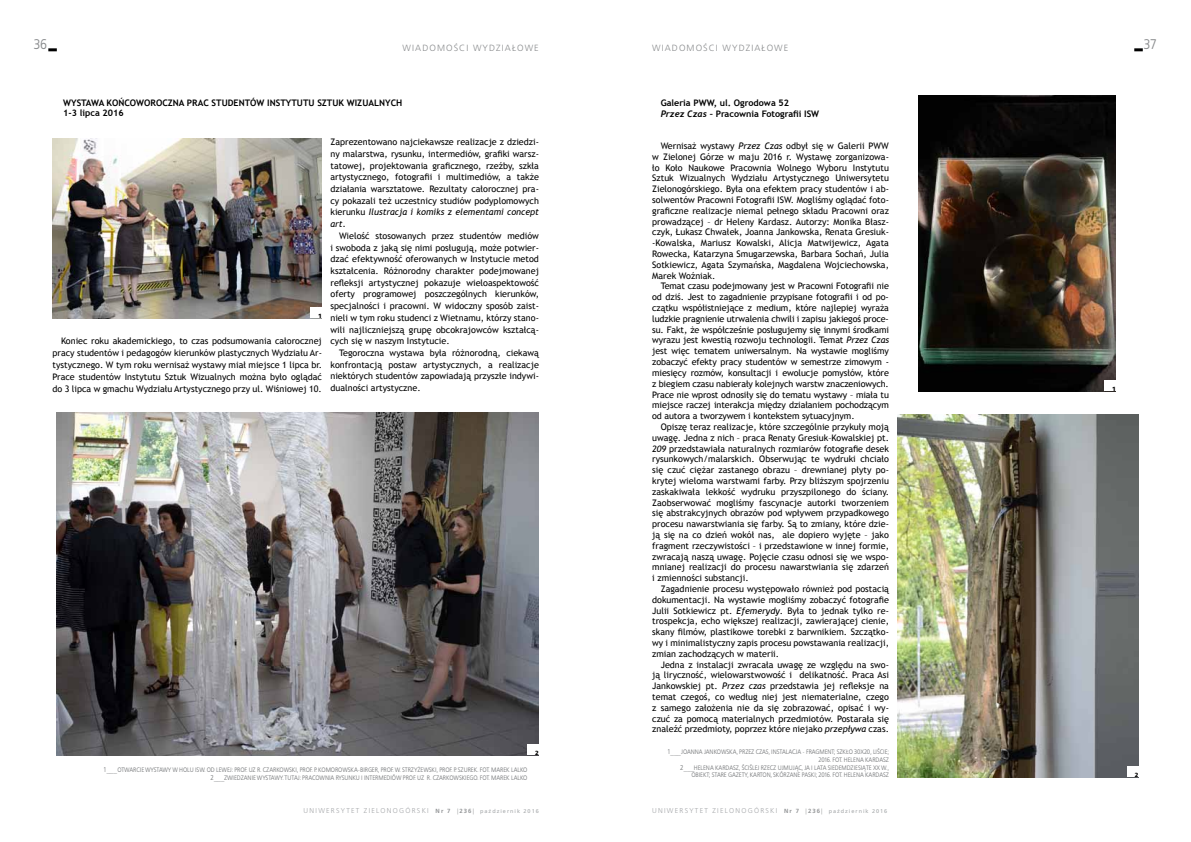
<style>
.page{position:relative;width:1191px;height:842px;background:#fff}
.page>*{position:absolute;margin:0;border:0;box-sizing:border-box;transform-origin:0 0}
.t1{font:14px "EFN Bureau OT";color:#8a8c8e}
.t2{font:9px/10.8px "Trebuchet MS";color:#000;text-align:justify}
.t3{font:700 9px/10.8px "Trebuchet MS";color:#000}
.t4{font:300 9px "Frutiger LT Pro";letter-spacing:.12em;color:#8a8c8e}
.t5{font:300 7px "Frutiger LT Pro";letter-spacing:.18em;color:#a3a5a8}
.t6{font:6.5px/7.9px "EFN Bureau OT";color:#797b7d;text-align:right}
.t7{font:900 6px "Frutiger LT Pro";color:#000}
.s1{font-style:italic}
.s2{font-size:7px}
.s3{font-family:"Trebuchet";font-style:italic}
.s4{font-weight:700;font-size:6px;color:#939597}
.s5{font-size:6px;color:#939597}
.s6{font-weight:400;font-size:5.5px;color:#a4a7a9}
</style>
<div class="page">
<svg style="left:1134px;top:48px;width:8px;height:3px"></svg>
<svg style="left:48px;top:48px;width:9px;height:3px"></svg>
<img style="left:53px;top:139px;width:269px;height:179px">
<img style="left:57px;top:412px;width:482px;height:343px">
<img style="left:918px;top:96px;width:198px;height:295px">
<img style="left:897px;top:415px;width:241px;height:362px">
<div style="left:311px;top:308px;width:11px;height:10px;background:#fff"></div>
<div style="left:527px;top:745px;width:12px;height:10px;background:#fff"></div>
<div style="left:1104px;top:381px;width:12px;height:10px;background:#fff"></div>
<div style="left:1127px;top:766px;width:11px;height:11px;background:#fff"></div>
<h1 class="t1" style="left:34px;top:37px;width:15px">36</h1>
<h1 class="t1" style="left:1143px;top:37px;width:14px">37</h1>
<p class="t4" style="left:402px;top:43px;width:70px">WIADOMOŚCIWY</p>
<p class="t4" style="left:489px;top:43px;width:36px">DZIAŁOWE</p>
<p class="t4" style="left:652px;top:43px;width:70px">WIADOMOŚCIWY</p>
<p class="t4" style="left:738px;top:43px;width:36px">DZIAŁOWE</p>
<p class="t3" style="left:63px;top:98px;width:340px;line-height:10.3px">WYSTAWA KOŃCOWOROCZNA PRAC STUDENTÓW INSTYTUTU SZTUK WIZUALNYCH<br>1-3 lipca 2016</p>
<p class="t7" style="left:318px;top:313px;width:5px">1</p>
<p class="t2" style="left:53px;top:335px;width:271px;line-height:12px;text-indent:9px">Koniec roku akademickiego, to czas podsumowania całorocznej pracy studentów i pedagogów kierunków plastycznych Wydziału Ar&shy;tystycznego. W tym roku wernisaż wystawy miał miejsce 1 lipca br.<br>Prace studentów Instytutu Sztuk Wizualnych można było oglądać do 3 lipca w gmachu Wydziału Artystycznego przy ul. Wiśniowej 10.</p>
<p class="t2" style="left:330px;top:136px;width:210px;line-height:11.7px">Zaprezentowano najciekawsze realizacje z dziedzi&shy;ny malarstwa, rysunku, intermediów, grafiki warsz&shy;tatowej, projektowania graficznego, rzeźby, szkła artystycznego, fotografii i multimediów, a także działania warsztatowe. Rezultaty całorocznej pra&shy;cy pokazali też uczestnicy studiów podyplomowych kierunku <span class="s1">Ilustracja i komiks z elementami concept art.</span></p>
<p class="t2" style="left:330px;top:230px;width:210px;line-height:11.7px;text-indent:8px">Wielość stosowanych przez studentów mediów i swoboda z jaką się nimi posługują, może potwier&shy;dzać efektywność oferowanych w Instytucie metod kształcenia. Różnorodny charakter podejmowanej refleksji artystycznej pokazuje wieloaspektowość oferty programowej poszczególnych kierunków, specjalności i pracowni. W widoczny sposób zaist&shy;nieli w tym roku studenci z Wietnamu, którzy stano&shy;wili najliczniejszą grupę obcokrajowców kształcą&shy;cych się w naszym Instytucie.</p>
<p class="t2" style="left:330px;top:347px;width:210px;line-height:11.7px;text-indent:9px">Tegoroczna wystawa była różnorodną, ciekawą konfrontacją postaw artystycznych, a realizacje niektórych studentów zapowiadają przyszłe indywi&shy;dualności artystyczne.</p>
<p class="t7" style="left:535px;top:749px;width:5px">2</p>
<p class="t6" style="left:104px;top:765px;width:425px"><span class="s2">1___</span> OTWARCIE WYSTAWY W HOLU ISW. OD LEWEJ: PROF. UZ R. CZARKOWSKI, PROF. P. KOMOROWSKA-BIRGER, PROF. W. STRZYŻEWSKI, PROF. P. SZU REK. FOT. MAREK LALKO<br><span class="s2">2___</span>ZWIEDZAN IE WYSTAWY. TUTAJ: PRACOWN IA RYSUN KU I INTERMEDIÓW PROF. UZ R. CZARKOWSKIEGO. FOT. MAREK LALKO</p>
<p class="t3" style="left:660px;top:97px;width:160px">Galeria PWW, ul. Ogrodowa 52<br><span class="s3">Przez Czas</span> – Pracownia Fotografii ISW</p>
<p class="t2" style="left:652px;top:141px;width:238px;text-indent:9px">Wernisaż wystawy <span class="s1">Przez Czas</span> odbył się w Galerii PWW w Zielonej Górze w maju 2016 r. Wystawę zorganizowa&shy;ło Koło Naukowe Pracownia Wolnego Wyboru Instytutu Sztuk Wizualnych Wydziału Artystycznego Uniwersytetu Zielonogórskiego. Była ona efektem pracy studentów i ab&shy;solwentów Pracowni Fotografii ISW. Mogliśmy oglądać foto&shy;graficzne realizacje niemal pełnego składu Pracowni oraz prowadzącej – dr Heleny Kardasz. Autorzy: Monika Błasz&shy;czyk, Łukasz Chwałek, Joanna Jankowska, Renata Gresiuk--Kowalska, Mariusz Kowalski, Alicja Matwijewicz, Agata Rowecka, Katarzyna Smugarzewska, Barbara Sochań, Julia Sotkiewicz, Agata Szymańska, Magdalena Wojciechowska, Marek Woźniak.</p>
<p class="t2" style="left:652px;top:281px;width:238px;text-indent:9px">Temat czasu podejmowany jest w Pracowni Fotografii nie od dziś. Jest to zagadnienie przypisane fotografii i od po&shy;czątku współistniejące z medium, które najlepiej wyraża ludzkie pragnienie utrwalenia chwili i zapisu jakiegoś proce&shy;su. Fakt, że współcześnie posługujemy się innymi środkami wyrazu jest kwestią rozwoju technologii. Temat <span class="s1">Przez Czas </span>jest więc tematem uniwersalnym. Na wystawie mogliśmy zobaczyć efekty pracy studentów w semestrze zimowym - miesięcy rozmów, konsultacji i ewolucje pomysłów, które z biegiem czasu nabierały kolejnych warstw znaczeniowych.<br>Prace nie wprost odnosiły się do tematu wystawy – miała tu miejsce raczej interakcja między działaniem pochodzącym od autora a tworzywem i kontekstem sytuacyjnym.</p>
<p class="t2" style="left:652px;top:421px;width:238px;text-indent:9px">Opiszę teraz realizacje, które szczególnie przykuły moją uwagę. Jedna z nich – praca Renaty Gresiuk–Kowalskiej pt.<br><span class="s1">209</span> przedstawiała naturalnych rozmiarów fotografie desek rysunkowych/malarskich. Obserwując te wydruki chciało się czuć ciężar zastanego obrazu – drewnianej płyty po&shy;krytej wieloma warstwami farby. Przy bliższym spojrzeniu zaskakiwała lekkość wydruku przyszpilonego do ściany.<br>Zaobserwować mogliśmy fascynacje autorki tworzeniem się abstrakcyjnych obrazów pod wpływem przypadkowego procesu nawarstwiania się farby. Są to zmiany, które dzie&shy;ją się na co dzień wokół nas, ale dopiero wyjęte – jako fragment rzeczywistości – i przedstawione w innej formie, zwracają naszą uwagę. Pojęcie czasu odnosi się we wspo&shy;mnianej realizacji do procesu nawarstwiania się zdarzeń i zmienności substancji.</p>
<p class="t2" style="left:652px;top:583px;width:238px;text-indent:9px">Zagadnienie procesu występowało również pod postacią dokumentacji. Na wystawie mogliśmy zobaczyć fotografie Julii Sotkiewicz pt. <span class="s1">Efemerydy</span>. Była to jednak tylko re&shy;trospekcja, echo większej realizacji, zawierającej cienie, skany filmów, plastikowe torebki z barwnikiem. Szczątko&shy;wy i minimalistyczny zapis procesu powstawania realizacji, zmian zachodzących w materii.</p>
<p class="t2" style="left:652px;top:659px;width:238px;text-indent:9px">Jedna z instalacji zwracała uwagę ze względu na swo&shy;ją liryczność, wielowarstwowość i delikatność. Praca Asi Jankowskiej pt. <span class="s1">Przez czas</span> przedstawia jej refleksje na temat czegoś, co według niej jest niematerialne, czego z samego założenia nie da się zobrazować, opisać i wy&shy;czuć za pomocą materialnych przedmiotów. Postarała się znaleźć przedmioty, poprzez które niejako <span class="s1">przepływa</span> czas.</p>
<p class="t6" style="left:680px;top:748px;width:210px">JAN KOWSKA, PRZEZ CZAS, IN STALACJA - FRAG MENT; SZKŁO 30X20, LIŚCIE;<br>2016. FOT. H ELENA KARDASZ<br><span class="s2">2___</span>H ELENA KARDASZ, ŚCIŚLEJ RZECZ UJMUJĄC, JA I LATA SIEDEMDZIESIĄTE XX W., OBIEKT; STARE GAZETY, KARTON, SKÓRZAN E PASKI; 2016. FOT. H ELENA KARDASZ</p>
<p class="t6" style="left:667px;top:748px;width:25px"><span class="s2">1___</span> JOANNA</p>
<p class="t5" style="left:304px;top:806px;width:237px">UNIWERSYTET ZIELONOGÓRSKI <span class="s4">Nr 7</span> <span class="s5">|</span><span class="s4">236</span><span class="s5">|</span> <span class="s6">październik 2016</span></p>
<p class="t5" style="left:652px;top:806px;width:237px">UNIWERSYTET ZIELONOGÓRSKI <span class="s4">Nr 7</span> <span class="s5">|</span><span class="s4">236</span><span class="s5">|</span> <span class="s6">październik 2016</span></p>
<p class="t7" style="left:1112px;top:385px;width:5px">1</p>
<p class="t7" style="left:1134px;top:771px;width:5px">2</p>
</div>
